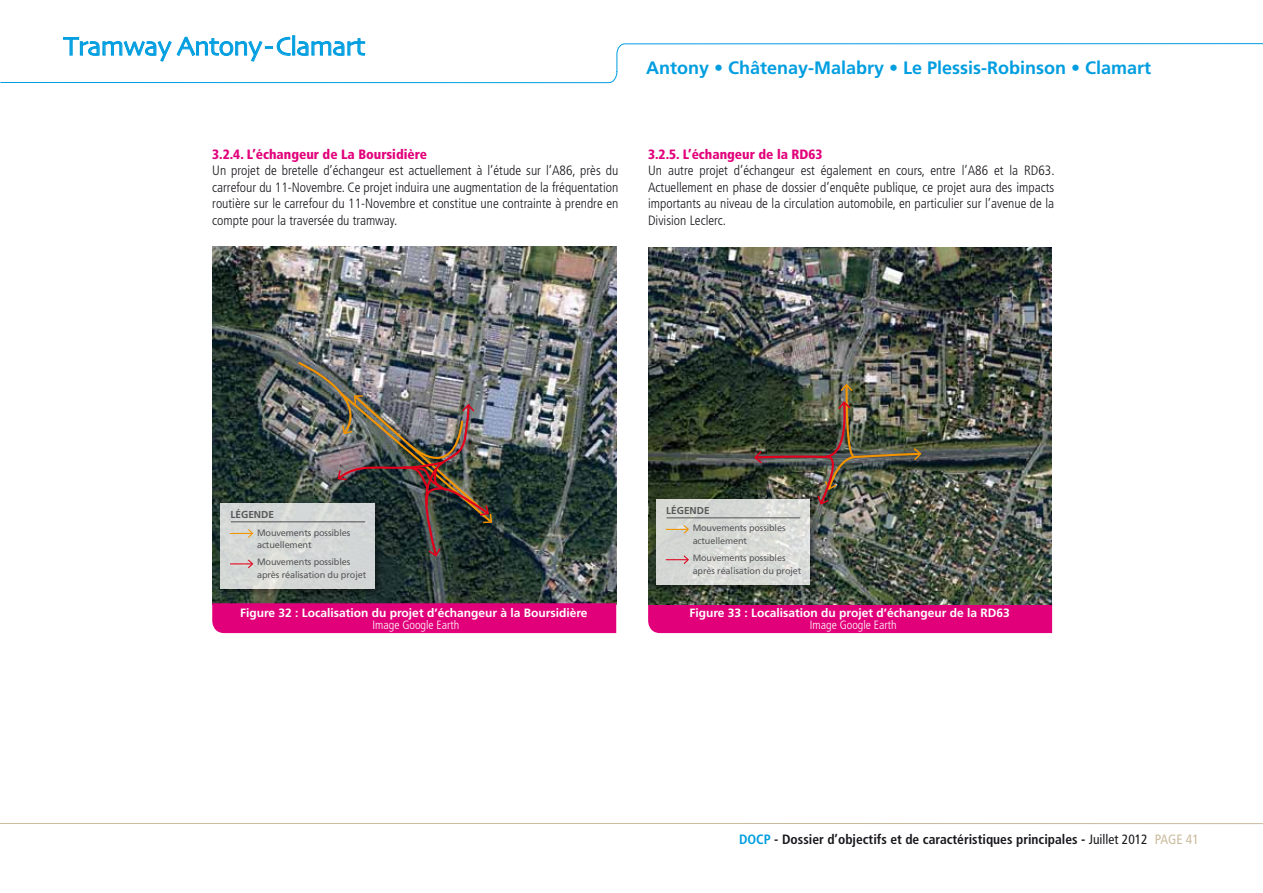
<style>
.page{position:relative;width:1263px;height:893px;background:#fff}
.page>*{position:absolute;margin:0;border:0;box-sizing:border-box;transform-origin:0 0}
.t1{font:27px "Skia";letter-spacing:-.03em;color:#009ee0}
.t2{font:700 18px "Frutiger";color:#009ee0}
.t3{font:300 condensed 13.5px/16.5px "Frutiger";color:#1a171c;text-align:justify}
.t4{font:700 condensed 13.5px "Frutiger";color:#1a171c}
.t5{font:900 condensed 13.5px "Frutiger";color:#e2007a}
.t6{font:700 12px "Frutiger";color:#fff}
.t7{font:300 condensed 12px "Frutiger";color:#fff}
.t8{font:700 10.05px "Frutiger";color:#58585a}
.t9{font:9.15px/12.6px "Frutiger";letter-spacing:-.015em;color:#58585a}
.s1{color:#009ee0}
.s2{font-weight:400}
.s3{font-weight:400;color:#cbbb9d}
</style>
<div class="page">
<svg style="left:0;top:43px;width:1263px;height:40px"></svg>
<svg style="left:63px;top:35px;width:303px;height:33px"></svg>
<svg style="left:0;top:823px;width:1263px;height:1px"></svg>
<img style="left:212px;top:247px;width:404px;height:356px">
<img style="left:215px;top:498px;width:170px;height:101px">
<div style="left:220px;top:503px;width:155px;height:86px;background:#d3d7d6"></div>
<hr style="left:231px;top:521px;width:134px;height:1px;background:#58585a">
<svg style="left:230px;top:529px;width:23px;height:9px"></svg>
<svg style="left:230px;top:559px;width:23px;height:9px"></svg>
<img style="left:297px;top:361px;width:197px;height:197px">
<div style="left:212px;top:603px;width:404px;height:30px;background:#e2007a"></div>
<div style="left:648px;top:603px;width:404px;height:30px;background:#e2007a"></div>
<img style="left:648px;top:247px;width:403px;height:357px">
<img style="left:753px;top:383px;width:169px;height:123px">
<img style="left:651px;top:494px;width:169px;height:101px">
<svg style="left:656px;top:499px;width:154px;height:85px;background:#d8dad6"></svg>
<hr style="left:666px;top:517px;width:134px;height:1px;background:#58585a">
<svg style="left:666px;top:525px;width:23px;height:9px"></svg>
<svg style="left:666px;top:555px;width:23px;height:9px"></svg>
<h1 class="t1" style="left:63px;top:30px;width:304px">Tramway Antony-Clamart</h1>
<p class="t5" style="left:212px;top:146px;width:216px">3.2.4. L’échangeur de La Boursidière</p>
<p class="t3" style="left:212px;top:163px;width:408px">Un projet de bretelle d’échangeur est actuellement à l’étude sur l’A86, près du carrefour du 11-Novembre. Ce projet induira une augmentation de la fréquentation routière sur le carrefour du 11-Novembre et constitue une contrainte à prendre en compte pour la traversée du tramway.</p>
<h2 class="t2" style="left:646px;top:57px;width:507px">Antony • Châtenay-Malabry • Le Plessis-Robinson • Clamart</h2>
<p class="t5" style="left:648px;top:146px;width:176px">3.2.5. L’échangeur de la RD63</p>
<p class="t3" style="left:648px;top:163px;width:408px">Un autre projet d’échangeur est également en cours, entre l’A86 et la RD63.<br>Actuellement en phase de dossier d’enquête publique, ce projet aura des impacts importants au niveau de la circulation automobile, en particulier sur l’avenue de la Division Leclerc.</p>
<p class="t8" style="left:230px;top:508px;width:45px">LÉGENDE</p>
<p class="t9" style="left:257px;top:526px;width:95px">Mouvements possibles actuellement</p>
<p class="t9" style="left:257px;top:556px;width:111px">Mouvements possibles après réalisation du projet</p>
<p class="t6" style="left:240px;top:606px;width:345px">Figure 32 : Localisation du projet d’échangeur à la Boursidière</p>
<p class="t7" style="left:373px;top:618px;width:88px">Image Google Earth</p>
<p class="t8" style="left:666px;top:504px;width:45px">LÉGENDE</p>
<p class="t9" style="left:693px;top:522px;width:94px">Mouvements possibles actuellement</p>
<p class="t9" style="left:693px;top:552px;width:110px">Mouvements possibles après réalisation du projet</p>
<p class="t6" style="left:689px;top:606px;width:318px">Figure 33 : Localisation du projet d’échangeur de la RD63</p>
<p class="t7" style="left:810px;top:618px;width:88px">Image Google Earth</p>
<p class="t4" style="left:739px;top:831px;width:461px"><span class="s1">DOCP</span> - Dossier d’objectifs et de caractéristiques principales - <span class="s2">Juillet 2012</span> <span class="s3">page 41</span></p>
</div>
